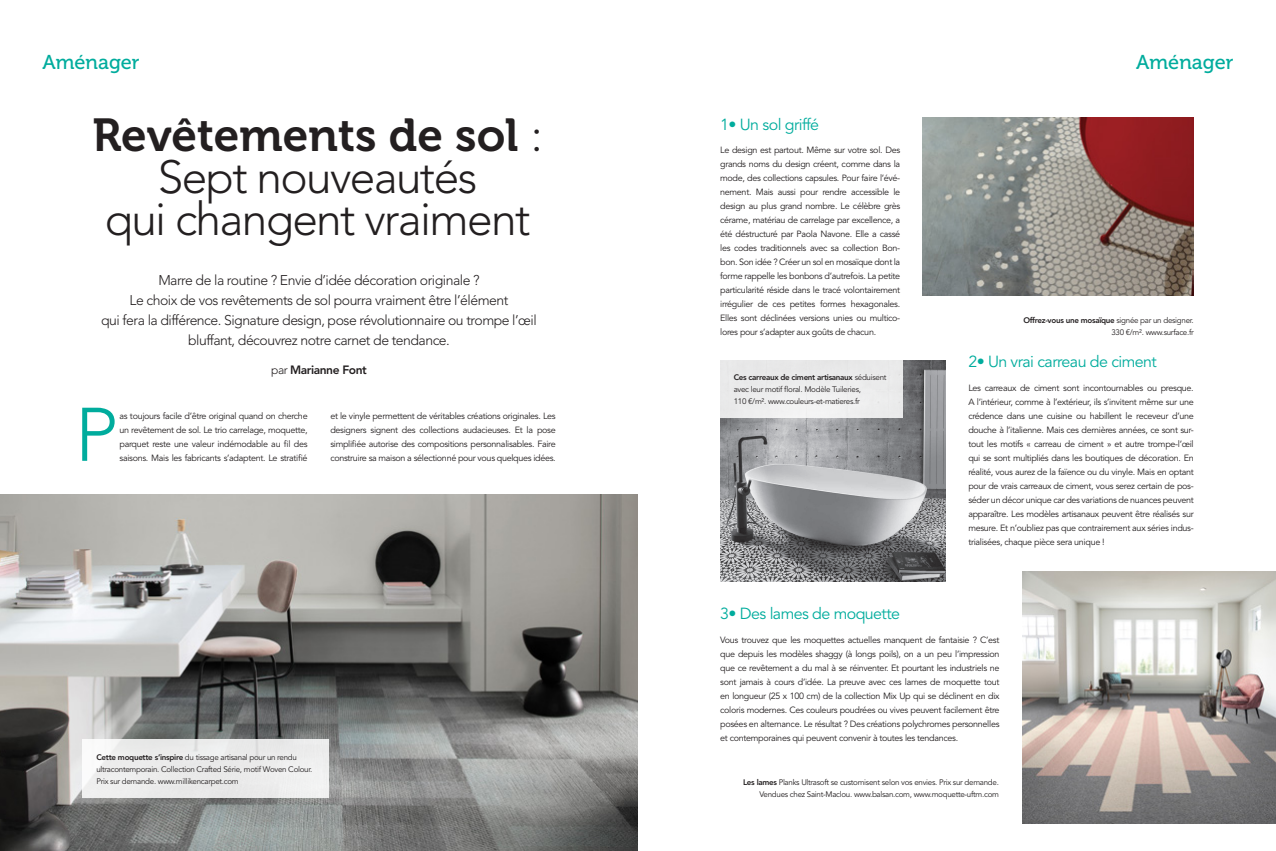
<style>
.page{position:relative;width:1276px;height:851px;background:#fff}
.page>*{position:absolute;margin:0;border:0;box-sizing:border-box;transform-origin:0 0}
.Texte_avec_lettrine{font:300 75px "Avenir LT Std";color:#00ac9d}
.Titre_fond_blanc{font:300 46px/42px "Avenir LT Std";letter-spacing:-.035em;color:#231f20;text-align:center}
.t1{font:20px "Museo 500";color:#00ac9d}
.Inter_1_ligne{font:16px "Avenir LT Std";letter-spacing:-.035em;color:#00ac9d}
.Chapo{font:300 14px/20px "Avenir LT Std";letter-spacing:-.035em;color:#231f20;text-align:center}
.Chapo-2{font:800 12px "Avenir LT Std";letter-spacing:-.035em;color:#231f20}
.Texte{font:9px/14px "Avenir LT Std";letter-spacing:-.035em;color:#231f20;text-align:justify}
.Texte_avec_lettrine-2{font:9px/14px "Avenir LT Std";letter-spacing:-.035em;color:#231f20;text-align:justify}
.Legende_fer_gauche{font:8px/12px "Avenir LT Std";letter-spacing:-.035em;color:#231f20;text-align:right}
.s1{font-family:"Museo 700";font-weight:400}
.s2{font-weight:300}
.s3{font-weight:800}
</style>
<div class="page">
<img style="left:0;top:494px;width:638px;height:356px">
<img style="left:923px;top:117px;width:270px;height:178px">
<img style="left:720px;top:360px;width:225px;height:221px">
<img style="left:1022px;top:571px;width:254px;height:252px">
<div style="left:82px;top:739px;width:247px;height:58px;background:#ececec"></div>
<div style="left:719px;top:359px;width:184px;height:59px;background:#ebebec"></div>
<h3 class="t1" style="left:43px;top:51px;width:99px">Aménager</h3>
<h3 class="t1" style="left:1136px;top:51px;width:99px">Aménager</h3>
<p class="Titre_fond_blanc" style="left:92px;top:114px;width:451px"><span class="s1">Revêtements de sol</span> :<br>Sept nouveautés<br>qui changent vraiment</p>
<p class="Chapo" style="left:101px;top:270px;width:437px">Marre de la routine ? Envie d’idée décoration originale ?<br>Le choix de vos revêtements de sol pourra vraiment être l’élément<br>qui fera la différence. Signature design, pose révolutionnaire ou trompe l’œil bluffant, découvrez notre carnet de tendance.</p>
<p class="Chapo-2" style="left:271px;top:362px;width:97px"><span class="s2">par</span> Marianne Font</p>
<p class="Texte_avec_lettrine" style="left:75px;top:391px;width:45px">P</p>
<p class="Texte_avec_lettrine-2" style="left:119px;top:409px;width:190px">as toujours facile d’être original quand on cherche un revêtement de sol. Le trio carrelage, moquette, parquet reste une valeur indémodable au fil des saisons. Mais les fabricants s’adaptent. Le stratifié</p>
<p class="Texte_avec_lettrine-2" style="left:330px;top:409px;width:227px">et le vinyle permettent de véritables créations originales. Les designers signent des collections audacieuses. Et la pose simplifiée autorise des compositions personnalisables. Faire construire sa maison a sélectionné pour vous quelques idées.</p>
<p class="Legende_fer_gauche" style="left:96px;top:751px;width:217px;text-align:left"><span class="s3">Cette moquette s’inspire</span> du tissage artisanal pour un rendu ultracontemporain. Collection Crafted Série, motif Woven Colour.<br>Prix sur demande. www.millikencarpet.com</p>
<p class="Inter_1_ligne" style="left:720px;top:115px;width:100px">1• Un sol griffé</p>
<p class="Texte" style="left:720px;top:143px;width:182px">Le design est partout. Même sur votre sol. Des grands noms du design créent, comme dans la mode, des collections capsules. Pour faire l’évé&shy;nement. Mais aussi pour rendre accessible le design au plus grand nombre. Le célèbre grès cérame, matériau de carrelage par excellence, a été déstructuré par Paola Navone. Elle a cassé les codes traditionnels avec sa collection Bon&shy;bon. Son idée ? Créer un sol en mosaïque dont la forme rappelle les bonbons d’autrefois. La petite particularité réside dans le tracé volontairement irrégulier de ces petites formes hexagonales.<br>Elles sont déclinées versions unies ou multico&shy;lores pour s’adapter aux goûts de chacun.</p>
<p class="Legende_fer_gauche" style="left:733px;top:371px;width:154px;text-align:left"><span class="s3">Ces carreaux de ciment artisanaux</span> séduisent avec leur motif floral. Modèle Tuileries,<br>110 €/m². www.couleurs-et-matieres.fr</p>
<p class="Legende_fer_gauche" style="left:1023px;top:314px;width:172px"><span class="s3">Offrez-vous une mosaïque</span> signée par un designer.<br>330 €/m². www.surface.fr</p>
<p class="Inter_1_ligne" style="left:968px;top:352px;width:190px">2• Un vrai carreau de ciment</p>
<p class="Texte" style="left:968px;top:381px;width:227px">Les carreaux de ciment sont incontournables ou presque.<br>A l’intérieur, comme à l’extérieur, ils s’invitent même sur une crédence dans une cuisine ou habillent le receveur d’une douche à l’italienne. Mais ces dernières années, ce sont sur&shy;tout les motifs « carreau de ciment » et autre trompe-l’œil qui se sont multipliés dans les boutiques de décoration. En réalité, vous aurez de la faïence ou du vinyle. Mais en optant pour de vrais carreaux de ciment, vous serez certain de pos&shy;séder un décor unique car des variations de nuances peuvent apparaître. Les modèles artisanaux peuvent être réalisés sur mesure. Et n’oubliez pas que contrairement aux séries indus&shy;trialisées, chaque pièce sera unique !</p>
<p class="Inter_1_ligne" style="left:720px;top:604px;width:181px">3• Des lames de moquette</p>
<p class="Texte" style="left:720px;top:633px;width:281px">Vous trouvez que les moquettes actuelles manquent de fantaisie ? C’est que depuis les modèles shaggy (à longs poils), on a un peu l’impression que ce revêtement a du mal à se réinventer. Et pourtant les industriels ne sont jamais à cours d’idée. La preuve avec ces lames de moquette tout en longueur (25 x 100 cm) de la collection Mix Up qui se déclinent en dix coloris modernes. Ces couleurs poudrées ou vives peuvent facilement être posées en alternance. Le résultat ? Des créations polychromes personnelles et contemporaines qui peuvent convenir à toutes les tendances.</p>
<p class="Legende_fer_gauche" style="left:743px;top:776px;width:257px"><span class="s3">Les lames</span> Planks Ultrasoft se customisent selon vos envies. Prix sur demande.<br>Vendues chez Saint-Maclou. www.balsan.com, www.moquette-uftm.com</p>
</div>
